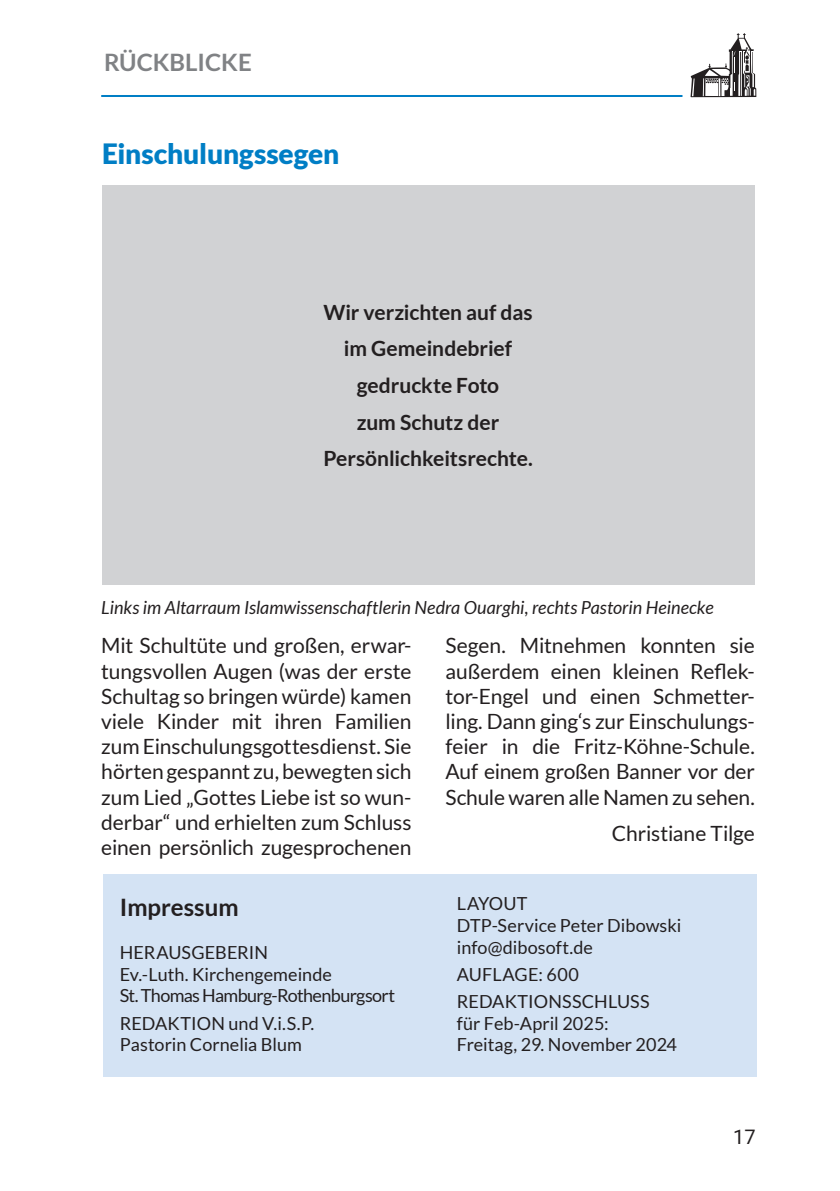
<style>
.page{position:relative;width:840px;height:1191px;background:#fff}
.page>*{position:absolute;margin:0;border:0;box-sizing:border-box;transform-origin:0 0}
.t1{font:900 28px "Lato";letter-spacing:-.005em;color:#007ec5}
.t2{font:700 24px "Lato";color:#808285}
.t3{font:700 24px "Lato";color:#231f20}
.t4{font:21px/25.2px "Lato";letter-spacing:-.01em;color:#231f20;text-align:justify}
.t5{font:700 21px/36.6px "Lato";letter-spacing:-.005em;color:#231f20;text-align:center}
.t6{font:20px "Roboto";color:#231f20}
.t7{font:18px/21.6px "Lato";color:#231f20}
.t8{font:italic 18px "Lato";color:#231f20}
</style>
<div class="page">
<hr style="left:101px;top:95px;width:581px;height:2px;background:#007ec5">
<svg style="left:690px;top:33px;width:66px;height:64px"></svg>
<div style="left:102px;top:185px;width:652px;height:399px;background:#d1d2d4"></div>
<div style="left:103px;top:873px;width:653px;height:203px;background:#d4e3f4"></div>
<p class="t2" style="left:104px;top:49px;width:149px">RÜCKBLICKE</p>
<h1 class="t1" style="left:102px;top:138px;width:239px">Einschulungssegen</h1>
<p class="t5" style="left:323px;top:294px;width:211px">Wir verzichten auf das im Gemeindebrief gedruckte Foto<br>zum Schutz der<br>Persönlichkeitsrechte.</p>
<p class="t8" style="left:101px;top:598px;width:613px">Links im Altarraum Islamwissenschaftlerin Nedra Ouarghi, rechts Pastorin Heinecke</p>
<p class="t4" style="left:101px;top:633px;width:311px">Mit Schultüte und großen, erwar&shy;tungsvollen Augen (was der erste Schultag so bringen würde) kamen viele Kinder mit ihren Familien zum Einschulungsgottesdienst. Sie hörten gespannt zu, bewegten sich zum Lied „Gottes Liebe ist so wun&shy;derbar“ und erhielten zum Schluss einen persönlich zugesprochenen</p>
<p class="t3" style="left:120px;top:893px;width:120px">Impressum</p>
<p class="t7" style="left:120px;top:941px;width:277px">HERAUSGEBERIN<br>Ev.-Luth. Kirchengemeinde<br>St. Thomas Hamburg-Rothenburgsort</p>
<p class="t7" style="left:120px;top:1012px;width:196px">REDAKTION und V.i.S.P.<br>Pastorin Cornelia Blum</p>
<p class="t4" style="left:445px;top:633px;width:310px">Segen. Mitnehmen konnten sie außerdem einen kleinen Reflek&shy;tor-Engel und einen Schmetter&shy;ling. Dann ging‘s zur Einschulungs&shy;feier in die Fritz-Köhne-Schule.<br>Auf einem großen Banner vor der Schule waren alle Namen zu sehen.</p>
<p class="t4" style="left:611px;top:820px;width:144px">Christiane Tilge</p>
<p class="t7" style="left:456px;top:893px;width:226px">LAYOUT<br>DTP-Service Peter Dibowski info@dibosoft.de</p>
<p class="t7" style="left:456px;top:960px;width:194px;line-height:27.2px">AUFLAGE: 600<br>REDAKTIONSSCHLUSS</p>
<p class="t7" style="left:456px;top:1012px;width:221px">für Feb-April 2025:<br>Freitag, 29. November 2024</p>
<p class="t6" style="left:732px;top:1122px;width:24px">17</p>
</div>
